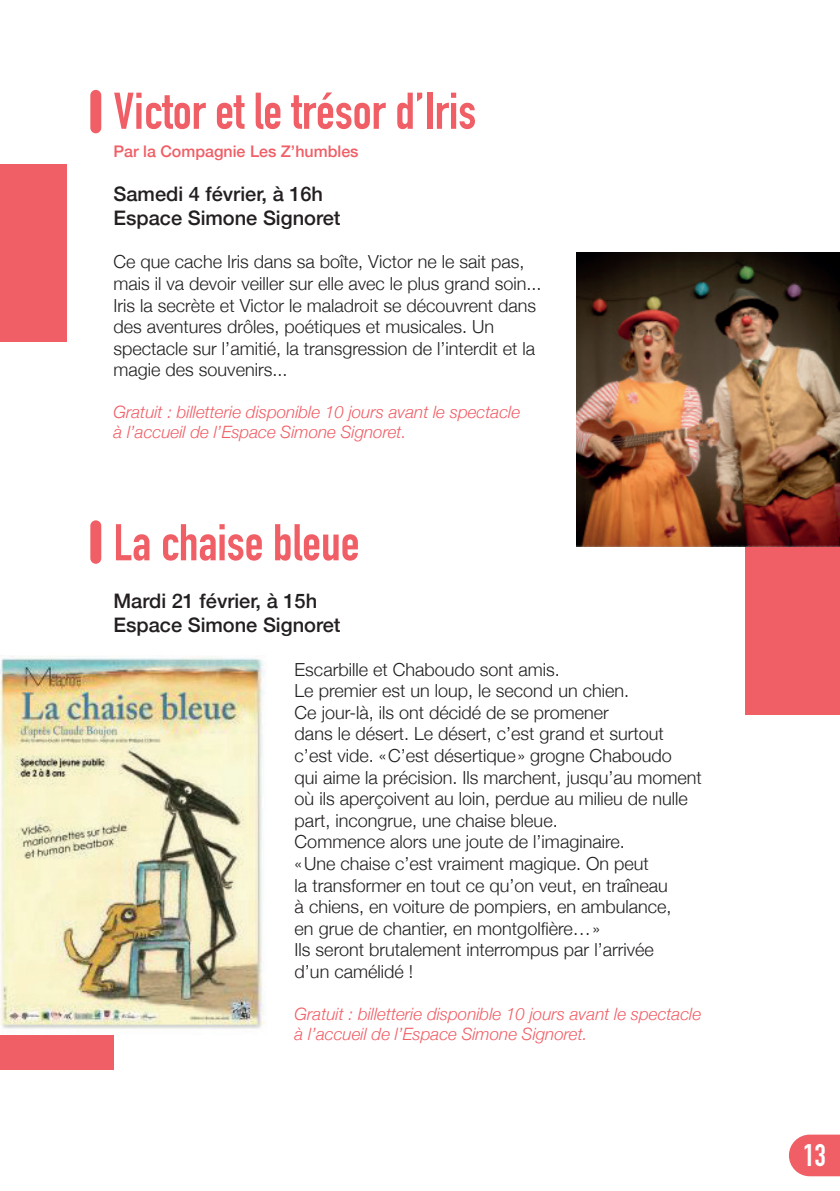
<style>
.page{position:relative;width:840px;height:1191px;background:#fff}
.page>*{position:absolute;margin:0;border:0;box-sizing:border-box;transform-origin:0 0}
.t1{font:700 50.8px "DIN Condensed";color:#f05e66}
.t2{font:700 30.8px "DIN Condensed";color:#fff}
.t3{font:500 20px/24px "Helvetica Neue";color:#231f20}
.t4{font:300 18px/21.6px "Helvetica Neue";color:#231f20}
.t5{font:italic 300 17px/20px "Helvetica Neue";color:#f05e66}
.t6{font:500 16px "Helvetica Neue";color:#f05e66}
</style>
<div class="page">
<div style="left:0;top:164px;width:66px;height:177px;background:#f05e66"></div>
<div style="left:0;top:891px;width:113px;height:178px;background:#f05e66"></div>
<div style="left:745px;top:521px;width:94px;height:193px;background:#f05e66"></div>
<img style="left:576px;top:253px;width:263px;height:294px">
<img style="left:0;top:656px;width:265px;height:378px">
<svg style="left:788px;top:1134px;width:51px;height:42px;background:#f17077"></svg>
<div style="left:90px;top:520px;width:11px;height:44px;background:#f05e66;border-radius:5px"></div>
<div style="left:90px;top:90px;width:11px;height:43px;background:#f05e66;border-radius:5px"></div>
<h1 class="t1" style="left:113px;top:77px;width:364px">Victor et le trésor d’Iris</h1>
<p class="t6" style="left:113px;top:138px;width:246px">Par la Compagnie Les Z’humbles</p>
<p class="t3" style="left:113px;top:180px;width:228px">Samedi 4 février, à 16h<br>Espace Simone Signoret</p>
<p class="t4" style="left:113px;top:250px;width:429px">Ce que cache Iris dans sa boîte, Victor ne le sait pas, mais il va devoir veiller sur elle avec le plus grand soin...<br>Iris la secrète et Victor le maladroit se découvrent dans des aventures drôles, poétiques et musicales. Un spectacle sur l’amitié, la transgression de l’interdit et la magie des souvenirs...</p>
<p class="t5" style="left:113px;top:401px;width:408px">Gratuit : billetterie disponible 10 jours avant le spectacle à l’accueil de l’Espace Simone Signoret.</p>
<h1 class="t1" style="left:113px;top:508px;width:247px">La chaise bleue</h1>
<p class="t3" style="left:113px;top:587px;width:228px">Mardi 21 février, à 15h<br>Espace Simone Signoret</p>
<p class="t4" style="left:294px;top:657px;width:408px">Escarbille et Chaboudo sont amis.<br>Le premier est un loup, le second un chien.<br>Ce jour-là, ils ont décidé de se promener<br>dans le désert. Le désert, c’est grand et surtout c’est vide. «C’est désertique» grogne Chaboudo<br>qui aime la précision. Ils marchent, jusqu’au moment où ils aperçoivent au loin, perdue au milieu de nulle part, incongrue, une chaise bleue.<br>Commence alors une joute de l’imaginaire.<br>«Une chaise c’est vraiment magique. On peut<br>la transformer en tout ce qu’on veut, en traîneau<br>à chiens, en voiture de pompiers, en ambulance,<br>en grue de chantier, en montgolfière…»<br>Ils seront brutalement interrompus par l’arrivée<br>d’un camélidé !</p>
<p class="t5" style="left:294px;top:1003px;width:408px">Gratuit : billetterie disponible 10 jours avant le spectacle à l’accueil de l’Espace Simone Signoret.</p>
<h2 class="t2" style="left:802px;top:1134px;width:24px">13</h2>
</div>
